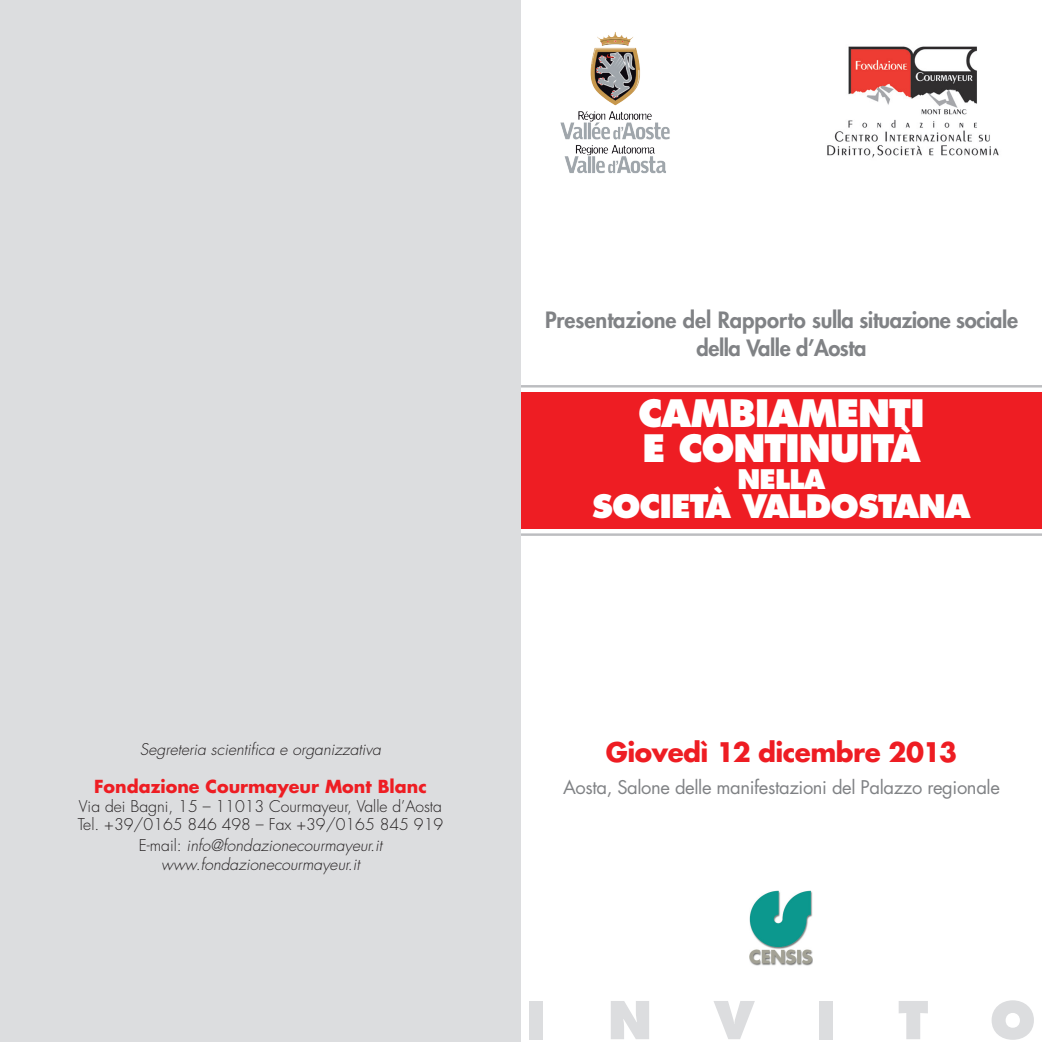
<style>
.page{position:relative;width:1042px;height:1042px;background:#fff}
.page>*{position:absolute;margin:0;border:0;box-sizing:border-box;transform-origin:0 0}
.t1{font:800 50.75px "Futura Std";color:#dcdddf}
.t2{font:800 36.75px/35px "Futura Std";letter-spacing:-.03em;color:#fff}
.t3{font:800 31.5px "Futura Std";letter-spacing:-.03em;color:#fff}
.t4{font:700 26.25px "Futura Std";letter-spacing:-.02em;color:#ee1d23}
.t5{font:800 26.25px "Futura Std";letter-spacing:-.03em;color:#fff}
.t6{font:800 21.88px/28px "Futura Std";letter-spacing:-.02em;color:#808285;text-align:center}
.t7{font:18.38px "Futura Std";letter-spacing:-.02em;color:#808285}
.t8{font:700 17.5px "Futura Std";color:#ee1d23}
.t9{font:italic 300 15.75px/18.9px "Futura Std";color:#231f20;text-align:center}
.t10{font:300 15.75px/18.9px "Futura Std";color:#231f20}
.s1{font-style:normal}
</style>
<div class="page">
<div style="left:0;top:0;width:521px;height:1042px;background:#dcdddf"></div>
<img style="left:827px;top:46px;width:172px;height:112px">
<img style="left:560px;top:32px;width:110px;height:142px">
<img style="left:750px;top:890px;width:62px;height:76px">
<hr style="left:521px;top:385px;width:521px;height:2px;background:#bcbdc0">
<div style="left:521px;top:392px;width:521px;height:136px;background:#ee1d23"></div>
<hr style="left:521px;top:533px;width:521px;height:3px;background:#bcbdc0">
<h3 class="t6" style="left:545px;top:306px;width:474px">Presentazione del Rapporto sulla situazione sociale della Valle d’Aosta</h3>
<h2 class="t2" style="left:638px;top:396px;width:288px">CAMBIAMENTI<br>E CONTINUITÀ</h2>
<h3 class="t5" style="left:737px;top:462px;width:90px">NELLA</h3>
<h3 class="t3" style="left:592px;top:486px;width:380px">SOCIETÀ VALDOSTANA</h3>
<p class="t9" style="left:140px;top:740px;width:243px">Segreteria scientifica e organizzativa</p>
<p class="t8" style="left:94px;top:774px;width:334px">Fondazione Courmayeur Mont Blanc</p>
<p class="t10" style="left:78px;top:797px;width:367px">Via dei Bagni, 15 – 11013 Courmayeur, Valle d’Aosta<br>Tel. +39/0165 846 498 – Fax +39/0165 845 919</p>
<p class="t9" style="left:139px;top:836px;width:245px"><span class="s1">E-mail:</span> info@fondazionecourmayeur.it www.fondazionecourmayeur.it</p>
<h3 class="t4" style="left:606px;top:735px;width:352px">Giovedì 12 dicembre 2013</h3>
<p class="t7" style="left:563px;top:775px;width:438px">Aosta, Salone delle manifestazioni del Palazzo regionale</p>
<h1 class="t1" style="left:526px;top:988px;width:86px">INVITO</h1>
</div>
